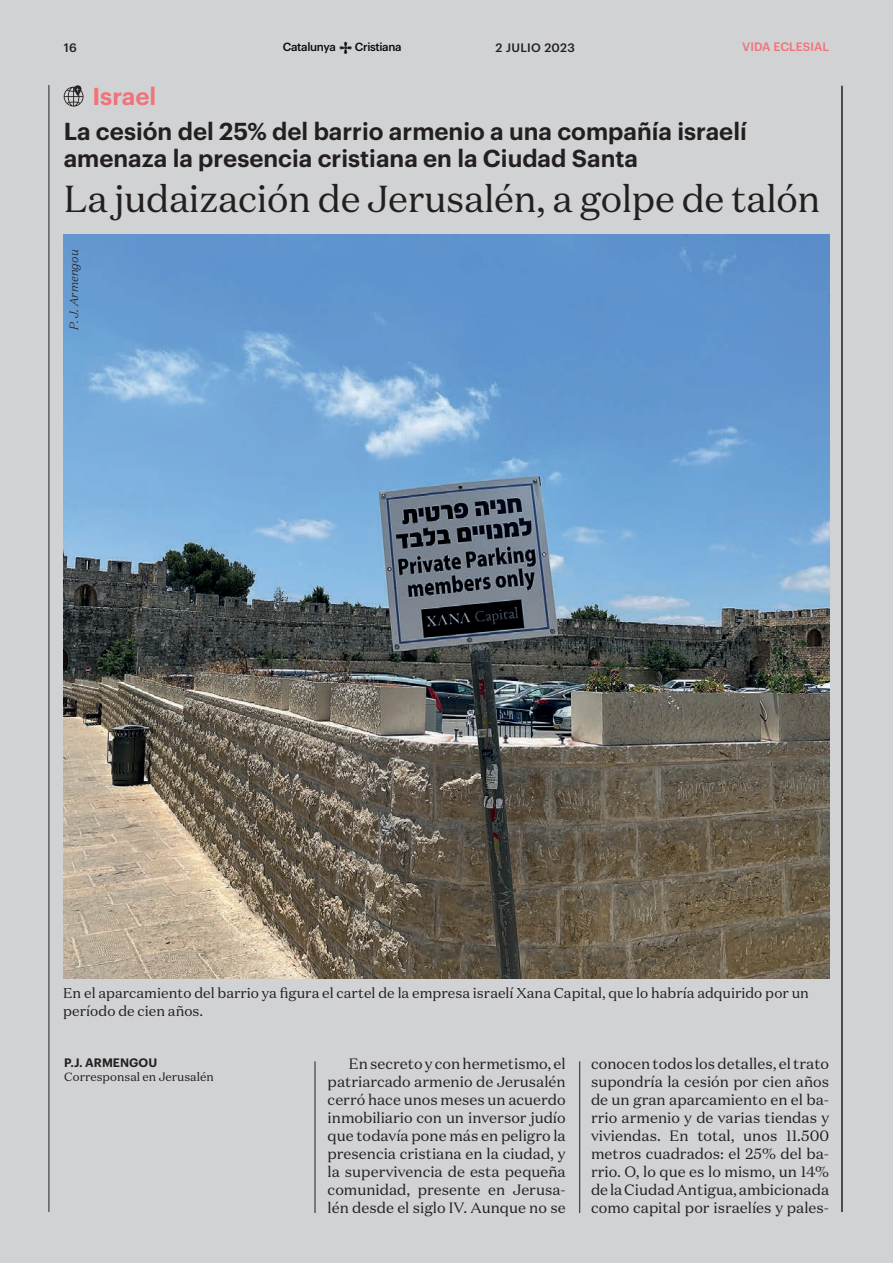
<style>
.page{position:relative;width:893px;height:1263px;background:#d1d2d4}
.page>*{position:absolute;margin:0;border:0;box-sizing:border-box;transform-origin:0 0}
.t1{font:37.5px "Domaine Text";letter-spacing:-.01em;color:#231f20}
.t2{font:600 24px/27px "Graphik";color:#231f20}
.t3{font:600 24px "Graphik";color:#f27278}
.t4{font:15px/18px "Domaine Text";color:#231f20;text-align:justify}
.t5{font:14.25px/18px "Domaine Text";color:#231f20}
.t6{font:12px "Domaine Text";color:#231f20}
.t7{font:500 12px "Graphik";letter-spacing:.025em;color:#231f20}
.t8{font:500 12px "Graphik";color:#f27278}
.t9{font:600 12px "Graphik";color:#231f20}
.t10{font:italic 300 12px "Domaine Text";color:#231f20}
.t11{font:500 11.55px "Graphik";letter-spacing:-.03em;color:#07090c}
</style>
<div class="page">
<hr style="left:49px;top:85px;width:1px;height:1127px;background:#231f20">
<svg style="left:339px;top:42px;width:13px;height:12px"></svg>
<hr style="left:842px;top:86px;width:1px;height:1126px;background:#231f20">
<hr style="left:315px;top:1061px;width:1px;height:152px;background:#231f20">
<img style="left:64px;top:234px;width:765px;height:744px">
<hr style="left:579px;top:1061px;width:1px;height:152px;background:#231f20">
<svg style="left:64px;top:85px;width:20px;height:22px"></svg>
<p class="t7" style="left:64px;top:38px;width:15px">16</p>
<p class="t11" style="left:283px;top:38px;width:54px">Catalunya</p>
<p class="t11" style="left:355px;top:38px;width:48px">Cristiana</p>
<p class="t7" style="left:495px;top:38px;width:81px">2 JULIO 2023</p>
<p class="t8" style="left:742px;top:38px;width:89px">VIDA ECLESIAL</p>
<h2 class="t3" style="left:92px;top:78px;width:65px">Israel</h2>
<h2 class="t2" style="left:64px;top:115px;width:685px">La cesión del 25% del barrio armenio a una compañía israelí amenaza la presencia cristiana en la Ciudad Santa</h2>
<h1 class="t1" style="left:64px;top:175px;width:758px">La judaización de Jerusalén, a golpe de talón</h1>
<p class="t10" style="left:67px;top:330px;width:82px;rotate:-90deg">P. J. Armengou</p>
<p class="t5" style="left:63px;top:983px;width:747px">En el aparcamiento del barrio ya figura el cartel de la empresa israelí Xana Capital, que lo habría adquirido por un período de cien años.</p>
<p class="t9" style="left:64px;top:1053px;width:94px">P.J. ARMENGOU</p>
<p class="t6" style="left:64px;top:1069px;width:151px">Corresponsal en Jerusalén</p>
<p class="t4" style="left:328px;top:1054px;width:240px;text-indent:21px">En secreto y con hermetismo, el patriarcado armenio de Jerusalén cerró hace unos meses un acuerdo inmobiliario con un inversor judío que todavía pone más en peligro la presencia cristiana en la ciudad, y la supervivencia de esta pequeña comunidad, presente en Jerusa&shy;lén desde el siglo IV. Aunque no se</p>
<p class="t4" style="left:591px;top:1054px;width:240px">conocen todos los detalles, el trato supondría la cesión por cien años de un gran aparcamiento en el ba&shy;rrio armenio y de varias tiendas y viviendas. En total, unos 11.500 metros cuadrados: el 25% del ba&shy;rrio. O, lo que es lo mismo, un 14% de la Ciudad Antigua, ambicionada como capital por israelíes y pales-</p>
</div>
